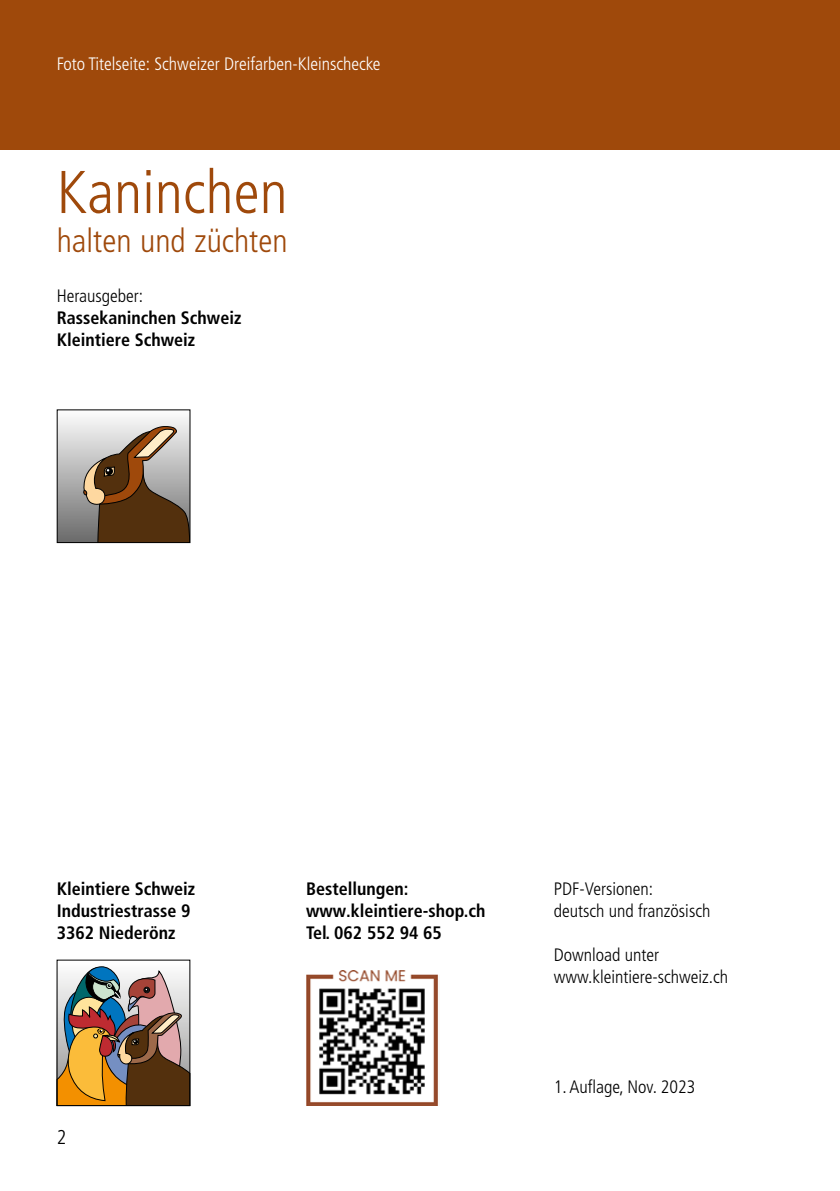
<style>
.page{position:relative;width:840px;height:1191px;background:#fff}
.page>*{position:absolute;margin:0;border:0;box-sizing:border-box;transform-origin:0 0}
.t1{font:300 condensed 60.2px "Frutiger LT Pro";letter-spacing:.005em;color:#9f490b}
.t2{font:300 condensed 32.8px "Frutiger LT Pro";color:#9f490b}
.t3{font:300 condensed 20px "Frutiger LT Pro";color:#000}
.t4{font:700 condensed 18px/22px "Frutiger LT Pro";color:#000}
.t5{font:300 condensed 18px/22px "Frutiger LT Pro";color:#000}
.t6{font:300 condensed 18px "Frutiger LT Pro";color:#fff}
</style>
<div class="page">
<div style="left:0;top:0;width:839px;height:149px;background:#9f490b"></div>
<img style="left:306px;top:970px;width:132px;height:135px">
<div style="left:57px;top:409px;width:134px;height:138px;background:linear-gradient(to right,#f4f4f4,#f3f3f3)"></div>
<div style="left:57px;top:410px;width:133px;height:132px;background:linear-gradient(to bottom,#fdfdfd,#6c6c6c)"></div>
<svg style="left:83px;top:426px;width:105px;height:115px;background:#89735d"></svg>
<div style="left:57px;top:409px;width:133px;height:134px;border:1px solid #000"></div>
<svg style="left:59px;top:966px;width:129px;height:138px;background:#9e8265"></svg>
<div style="left:57px;top:960px;width:133px;height:146px;border:1px solid #000"></div>
<p class="t6" style="left:57px;top:53px;width:325px">Foto Titelseite: Schweizer Dreifarben-Kleinschecke</p>
<h1 class="t1" style="left:57px;top:158px;width:232px">Kaninchen</h1>
<h2 class="t2" style="left:57px;top:222px;width:232px">halten und züchten</h2>
<p class="t5" style="left:57px;top:285px;width:88px">Herausgeber:</p>
<p class="t4" style="left:57px;top:307px;width:186px">Rassekaninchen Schweiz<br>Kleintiere Schweiz</p>
<p class="t4" style="left:57px;top:878px;width:140px">Kleintiere Schweiz<br>Industriestrasse 9<br>3362 Niederönz</p>
<p class="t3" style="left:57px;top:1125px;width:11px">2</p>
<p class="t4" style="left:306px;top:878px;width:181px">Bestellungen: www.kleintiere-shop.ch<br>Tel. 062 552 94 65</p>
<p class="t5" style="left:553px;top:878px;width:158px">PDF-Versionen:<br>deutsch und französisch</p>
<p class="t5" style="left:553px;top:944px;width:176px">Download unter www.kleintiere-schweiz.ch</p>
<p class="t5" style="left:553px;top:1076px;width:143px">1. Auflage, Nov. 2023</p>
</div>
